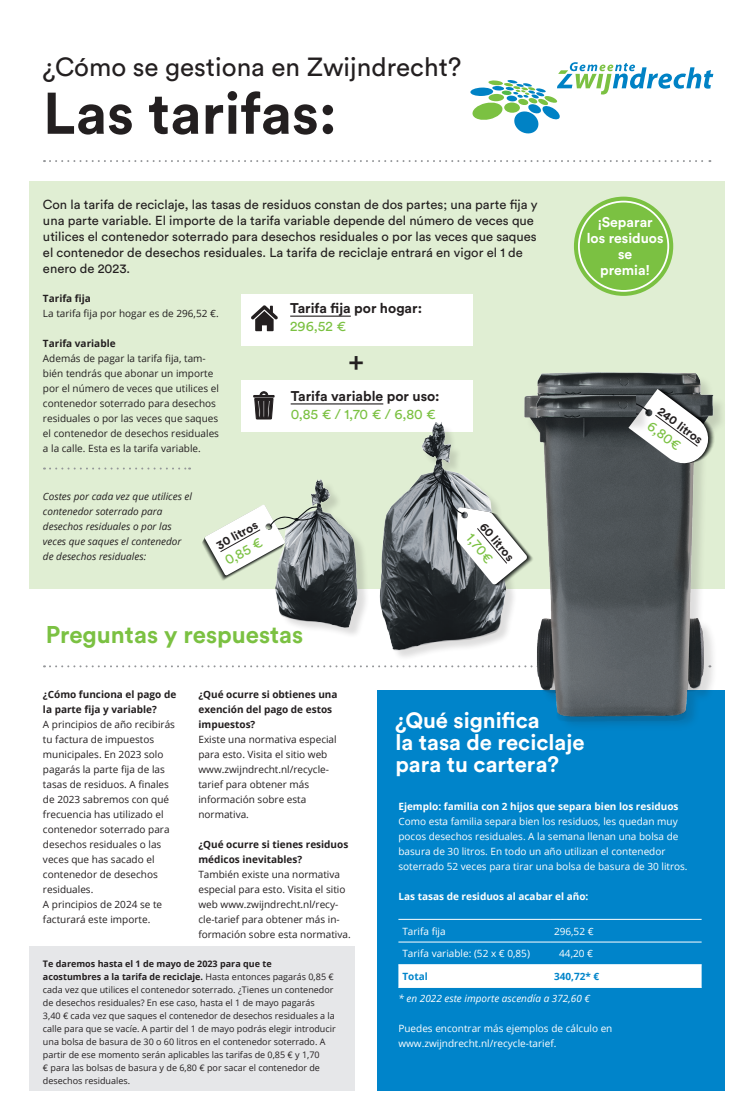
<style>
.page{position:relative;width:752px;height:1120px;background:#fff}
.page>*{position:absolute;margin:0;border:0;box-sizing:border-box;transform-origin:0 0}
.t1{font:700 58px "Circular Std";color:#231f20}
.t2{font:500 28px "Circular Std";color:#231f20}
.t3{font:26px "Circular Std";color:#231f20}
.t4{font:700 24px "Circular Std";color:#7bc142}
.t5{font:700 22px/22px "Circular Std";color:#fff}
.t6{font:700 14px "Circular Std";color:#231f20}
.t7{font:14px "Circular Std";color:#7bc142}
.t8{font:700 14px/16px "Circular Std";color:#fff;text-align:center}
.t9{font:13px/16px "Circular Std";color:#231f20}
.t10{font:700 12px "Circular Std";color:#231f20}
.t11{font:10px/15px "Open Sans";color:#231f20}
.t12{font:10px/15px "Open Sans";color:#fff}
.t13{font:700 10px/15px "Open Sans";color:#231f20}
.t14{font:italic 10px/15px "Open Sans";color:#231f20}
.t15{font:700 10px "Open Sans";color:#fff}
.t16{font:italic 10px "Open Sans";color:#fff}
.t17{font:700 10px "Open Sans";color:#0084ca}
.t18{font:9px/13px "Open Sans";color:#231f20}
.s1{font-weight:700}
</style>
<div class="page">
<div style="left:29px;top:946px;width:325px;height:145px;background:#e6e7e9"></div>
<svg style="left:44px;top:665px;width:410px;height:2px"></svg>
<div style="left:29px;top:181px;width:695px;height:408px;background:#e0eed3"></div>
<svg style="left:44px;top:160px;width:666px;height:2px"></svg>
<div style="left:277px;top:481px;width:93px;height:158px;background:#231f20;opacity:.15"></div>
<img style="left:275px;top:479px;width:87px;height:158px">
<svg style="left:471px;top:62px;width:242px;height:72px"></svg>
<div style="left:241px;top:294px;width:231px;height:51px;background:#fff"></div>
<hr style="left:290px;top:316px;width:60px;height:1px;background:#231f20">
<div style="left:376px;top:690px;width:348px;height:400px;background:#0084ca"></div>
<img style="left:454px;top:366px;width:271px;height:425px">
<svg style="left:202px;top:504px;width:137px;height:80px"></svg>
<svg style="left:573px;top:388px;width:145px;height:94px;background:#8b908f"></svg>
<div style="left:538px;top:397px;width:112px;height:36px;background:#231f20;opacity:.15"></div>
<img style="left:472px;top:385px;width:163px;height:33px">
<div style="left:573px;top:197px;width:100px;height:99px;background:#7bc142;border-radius:50%"></div>
<div style="left:577px;top:201px;width:91px;height:91px;border:2px solid #fff;border-radius:50%"></div>
<svg style="left:251px;top:305px;width:27px;height:26px"></svg>
<div style="left:241px;top:381px;width:231px;height:51px;background:#fff"></div>
<hr style="left:290px;top:403px;width:93px;height:1px;background:#231f20">
<div style="left:398px;top:965px;width:303px;height:22px;background:#fff"></div>
<hr style="left:398px;top:919px;width:151px;height:1px;background:#fff">
<hr style="left:549px;top:919px;width:152px;height:1px;background:#fff">
<hr style="left:398px;top:942px;width:151px;height:1px;background:#fff">
<hr style="left:549px;top:942px;width:152px;height:1px;background:#fff">
<hr style="left:398px;top:964px;width:151px;height:1px;background:#fff">
<hr style="left:549px;top:964px;width:152px;height:1px;background:#fff">
<hr style="left:398px;top:987px;width:151px;height:1px;background:#fff">
<hr style="left:549px;top:987px;width:152px;height:1px;background:#fff">
<svg style="left:44px;top:467px;width:146px;height:2px"></svg>
<div style="left:253px;top:395px;width:21px;height:2px;border:1px solid #231f20"></div>
<svg style="left:254px;top:391px;width:19px;height:29px"></svg>
<div style="left:381px;top:424px;width:136px;height:238px;background:#231f20;opacity:.15"></div>
<img style="left:379px;top:418px;width:130px;height:247px">
<svg style="left:403px;top:454px;width:143px;height:151px"></svg>
<h3 class="t3" style="left:43px;top:51px;width:419px">¿Cómo se gestiona en Zwijndrecht?</h3>
<h1 class="t1" style="left:43px;top:76px;width:295px">Las tarifas:</h1>
<p class="t9" style="left:43px;top:197px;width:496px">Con la tarifa de reciclaje, las tasas de residuos constan de dos partes; una parte fija y una parte variable. El importe de la tarifa variable depende del número de veces que utilices el contenedor soterrado para desechos residuales o por las veces que saques el contenedor de desechos residuales. La tarifa de reciclaje entrará en vigor el 1 de enero de 2023.</p>
<p class="t13" style="left:43px;top:290px;width:49px">Tarifa fija</p>
<p class="t11" style="left:43px;top:305px;width:177px">La tarifa fija por hogar es de 296,52 €.</p>
<p class="t13" style="left:43px;top:335px;width:74px">Tarifa variable</p>
<p class="t11" style="left:43px;top:350px;width:177px">Además de pagar la tarifa fija, tam&shy;bién tendrás que abonar un importe por el número de veces que utilices el contenedor soterrado para desechos residuales o por las veces que saques el contenedor de desechos residuales a la calle. Esta es la tarifa variable.</p>
<h3 class="t6" style="left:290px;top:299px;width:133px">Tarifa fija por hogar:</h3>
<h3 class="t7" style="left:290px;top:318px;width:57px">296,52 €</h3>
<h2 class="t2" style="left:348px;top:344px;width:18px">+</h2>
<h3 class="t6" style="left:290px;top:387px;width:150px">Tarifa variable por uso:</h3>
<h3 class="t7" style="left:290px;top:406px;width:147px">0,85 € / 1,70 € / 6,80 €</h3>
<p class="t14" style="left:43px;top:489px;width:150px">Costes por cada vez que utilices el contenedor soterrado para desechos residuales o por las veces que saques el contenedor de desechos residuales:</p>
<p class="t10" style="left:213px;top:539px;width:47px;rotate:-29deg">30 litros</p>
<h3 class="t7" style="left:221px;top:554px;width:42px;rotate:-29deg">0,85 €</h3>
<h3 class="t4" style="left:46px;top:618px;width:259px">Preguntas y respuestas</h3>
<p class="t10" style="left:488px;top:519px;width:47px;rotate:50deg">60 litros</p>
<h3 class="t7" style="left:475px;top:530px;width:35px;rotate:50deg">1,70€</h3>
<h3 class="t8" style="left:586px;top:214px;width:78px">¡Separar los residuos se<br>premia!</h3>
<p class="t10" style="left:663px;top:403px;width:54px;rotate:37deg">240 litros</p>
<h3 class="t7" style="left:653px;top:417px;width:39px;rotate:36deg">6,80€</h3>
<p class="t13" style="left:43px;top:687px;width:135px">¿Cómo funciona el pago de la parte fija y variable?</p>
<p class="t11" style="left:43px;top:717px;width:133px">A principios de año recibirás tu factura de impuestos municipales. En 2023 solo pagarás la parte fija de las tasas de residuos. A finales de 2023 sabremos con qué frecuencia has utilizado el contenedor soterrado para desechos residuales o las veces que has sacado el contenedor de desechos residuales.<br>A principios de 2024 se te facturará este importe.</p>
<p class="t13" style="left:198px;top:687px;width:140px">¿Qué ocurre si obtienes una exención del pago de estos impuestos?</p>
<p class="t11" style="left:198px;top:732px;width:140px">Existe una normativa especial para esto. Visita el sitio web www.zwijndrecht.nl/recycle&shy;tarief para obtener más información sobre esta normativa.</p>
<p class="t13" style="left:198px;top:837px;width:151px">¿Qué ocurre si tienes residuos médicos inevitables?</p>
<p class="t11" style="left:198px;top:867px;width:154px">También existe una normativa especial para esto. Visita el sitio web www.zwijndrecht.nl/recy&shy;cle-tarief para obtener más in&shy;formación sobre esta normativa.</p>
<p class="t18" style="left:43px;top:956px;width:294px"><span class="s1">Te daremos hasta el 1 de mayo de 2023 para que te<br>acostumbres a la tarifa de reciclaje.</span> Hasta entonces pagarás 0,85 € cada vez que utilices el contenedor soterrado. ¿Tienes un contenedor de desechos residuales? En ese caso, hasta el 1 de mayo pagarás<br>3,40 € cada vez que saques el contenedor de desechos residuales a la calle para que se vacíe. A partir del 1 de mayo podrás elegir introducir una bolsa de basura de 30 o 60 litros en el contenedor soterrado. A partir de ese momento serán aplicables las tarifas de 0,85 € y 1,70<br>€ para las bolsas de basura y de 6,80 € por sacar el contenedor de desechos residuales.</p>
<h3 class="t5" style="left:395px;top:709px;width:190px">¿Qué significa<br>la tasa de reciclaje para tu cartera?</h3>
<p class="t15" style="left:398px;top:799px;width:281px">Ejemplo: familia con 2 hijos que separa bien los residuos</p>
<p class="t12" style="left:398px;top:813px;width:290px">Como esta familia separa bien los residuos, les quedan muy pocos desechos residuales. A la semana llenan una bolsa de basura de 30 litros. En todo un año utilizan el contenedor soterrado 52 veces para tirar una bolsa de basura de 30 litros.</p>
<p class="t15" style="left:398px;top:889px;width:191px">Las tasas de residuos al acabar el año:</p>
<p class="t12" style="left:402px;top:923px;width:45px">Tarifa fija</p>
<p class="t12" style="left:553px;top:923px;width:41px">296,52 €</p>
<p class="t12" style="left:402px;top:946px;width:129px">Tarifa variable: (52 x € 0,85)</p>
<p class="t12" style="left:559px;top:946px;width:35px">44,20 €</p>
<p class="t17" style="left:402px;top:969px;width:27px">Total</p>
<p class="t17" style="left:553px;top:969px;width:47px">340,72* €</p>
<p class="t16" style="left:398px;top:991px;width:193px">* en 2022 este importe ascendía a 372,60 €</p>
<p class="t12" style="left:398px;top:1020px;width:215px">Puedes encontrar más ejemplos de cálculo en www.zwijndrecht.nl/recycle-tarief.</p>
</div>
